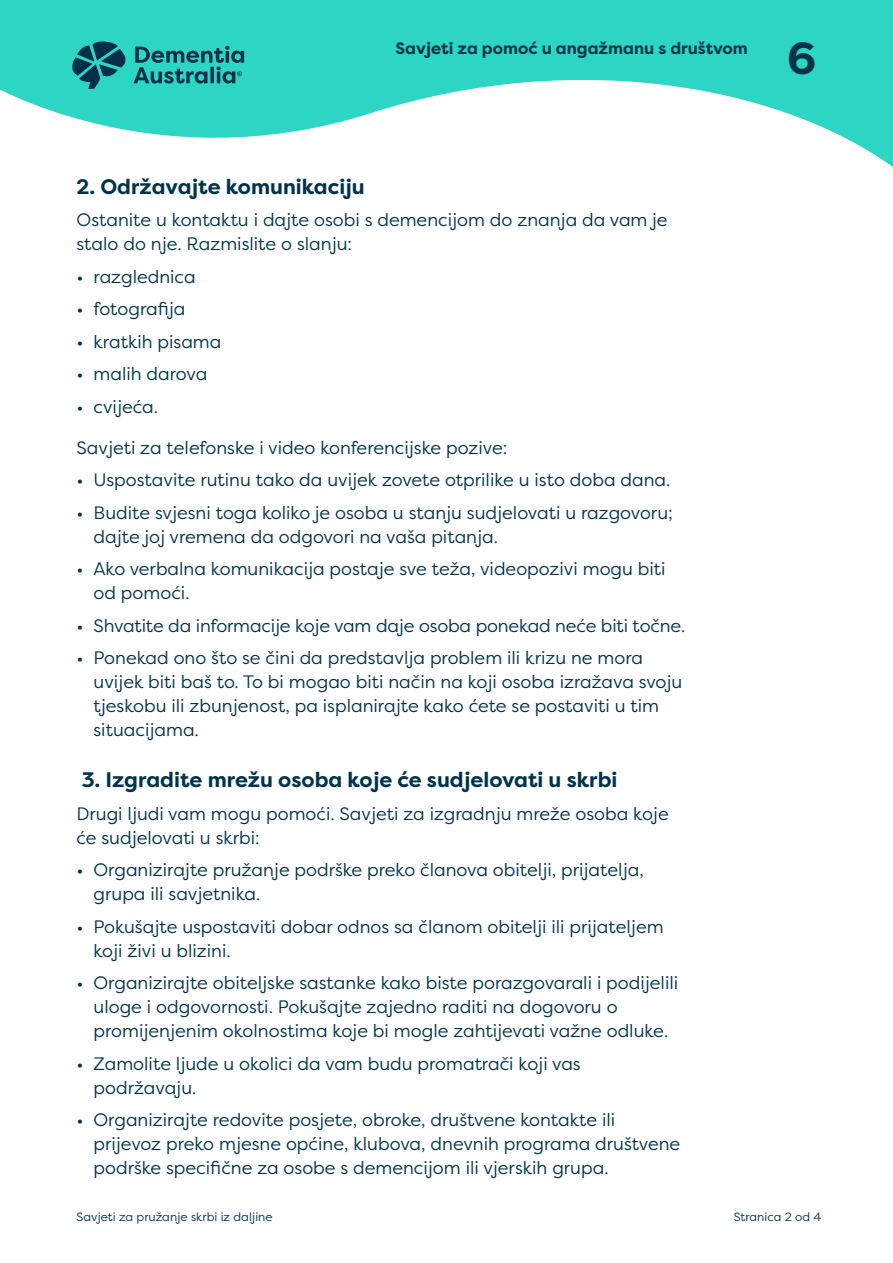
<style>
.page{position:relative;width:893px;height:1263px;background:#fff}
.page>*{position:absolute;margin:0;border:0;box-sizing:border-box;transform-origin:0 0}
.t1{font:700 45px "Filson Pro";color:#00334a}
.t2{font:700 21px "Filson Pro";color:#00334a}
.t3{font:18px/24px "Filson Pro";color:#00334a}
.t4{font:700 16.5px "Filson Pro";color:#00334a}
.t5{font:12px "Filson Pro";color:#00334a}
</style>
<div class="page">
<svg style="left:0;top:0;width:893px;height:167px;fill:#2cd5c4"></svg>
<svg style="left:72px;top:41px;width:172px;height:48px;background:#1d9d9a"></svg>
<p class="t4" style="left:395px;top:38px;width:354px">Savjeti za pomoć u angažmanu s društvom</p>
<h1 class="t1" style="left:787px;top:30px;width:31px">6</h1>
<p class="t2" style="left:77px;top:173px;width:290px">2. Održavajte komunikaciju</p>
<p class="t3" style="left:77px;top:207px;width:592px">Ostanite u kontaktu i dajte osobi s demencijom do znanja da vam je stalo do nje. Razmislite o slanju:</p>
<p class="t3" style="left:77px;top:264px;width:121px">• razglednica</p>
<p class="t3" style="left:77px;top:297px;width:110px">• fotografija</p>
<p class="t3" style="left:77px;top:329px;width:146px">• kratkih pisama</p>
<p class="t3" style="left:77px;top:362px;width:132px">• malih darova</p>
<p class="t3" style="left:77px;top:394px;width:83px">• cvijeća.</p>
<p class="t3" style="left:77px;top:435px;width:432px">Savjeti za telefonske i video konferencijske pozive:</p>
<p class="t3" style="left:77px;top:468px;width:595px">• Uspostavite rutinu tako da uvijek zovete otprilike u isto doba dana.</p>
<p class="t3" style="left:94px;top:500px;width:581px;text-indent:-17px">• Budite svjesni toga koliko je osoba u stanju sudjelovati u razgovoru; dajte joj vremena da odgovori na vaša pitanja.</p>
<p class="t3" style="left:94px;top:557px;width:574px;text-indent:-17px">• Ako verbalna komunikacija postaje sve teža, videopozivi mogu biti od pomoći.</p>
<p class="t3" style="left:77px;top:613px;width:610px">• Shvatite da informacije koje vam daje osoba ponekad neće biti točne.</p>
<p class="t3" style="left:94px;top:646px;width:590px;text-indent:-17px">• Ponekad ono što se čini da predstavlja problem ili krizu ne mora uvijek biti baš to. To bi mogao biti način na koji osoba izražava svoju tjeskobu ili zbunjenost, pa isplanirajte kako ćete se postaviti u tim situacijama.</p>
<p class="t2" style="left:82px;top:767px;width:537px">3. Izgradite mrežu osoba koje će sudjelovati u skrbi</p>
<p class="t3" style="left:77px;top:801px;width:594px">Drugi ljudi vam mogu pomoći. Savjeti za izgradnju mreže osoba koje će sudjelovati u skrbi:</p>
<p class="t3" style="left:94px;top:858px;width:552px;text-indent:-17px">• Organizirajte pružanje podrške preko članova obitelji, prijatelja, grupa ili savjetnika.</p>
<p class="t3" style="left:94px;top:914px;width:572px;text-indent:-17px">• Pokušajte uspostaviti dobar odnos sa članom obitelji ili prijateljem koji živi u blizini.</p>
<p class="t3" style="left:94px;top:971px;width:586px;text-indent:-17px">• Organizirajte obiteljske sastanke kako biste porazgovarali i podijelili uloge i odgovornosti. Pokušajte zajedno raditi na dogovoru o promijenjenim okolnostima koje bi mogle zahtijevati važne odluke.</p>
<p class="t3" style="left:94px;top:1051px;width:489px;text-indent:-17px">• Zamolite ljude u okolici da vam budu promatrači koji vas podržavaju.</p>
<p class="t3" style="left:94px;top:1108px;width:588px;text-indent:-17px">• Organizirajte redovite posjete, obroke, društvene kontakte ili prijevoz preko mjesne općine, klubova, dnevnih programa društvene podrške specifične za osobe s demencijom ili vjerskih grupa.</p>
<p class="t5" style="left:77px;top:1209px;width:198px">Savjeti za pružanje skrbi iz daljine</p>
<p class="t5" style="left:734px;top:1209px;width:89px">Stranica 2 od 4</p>
</div>
